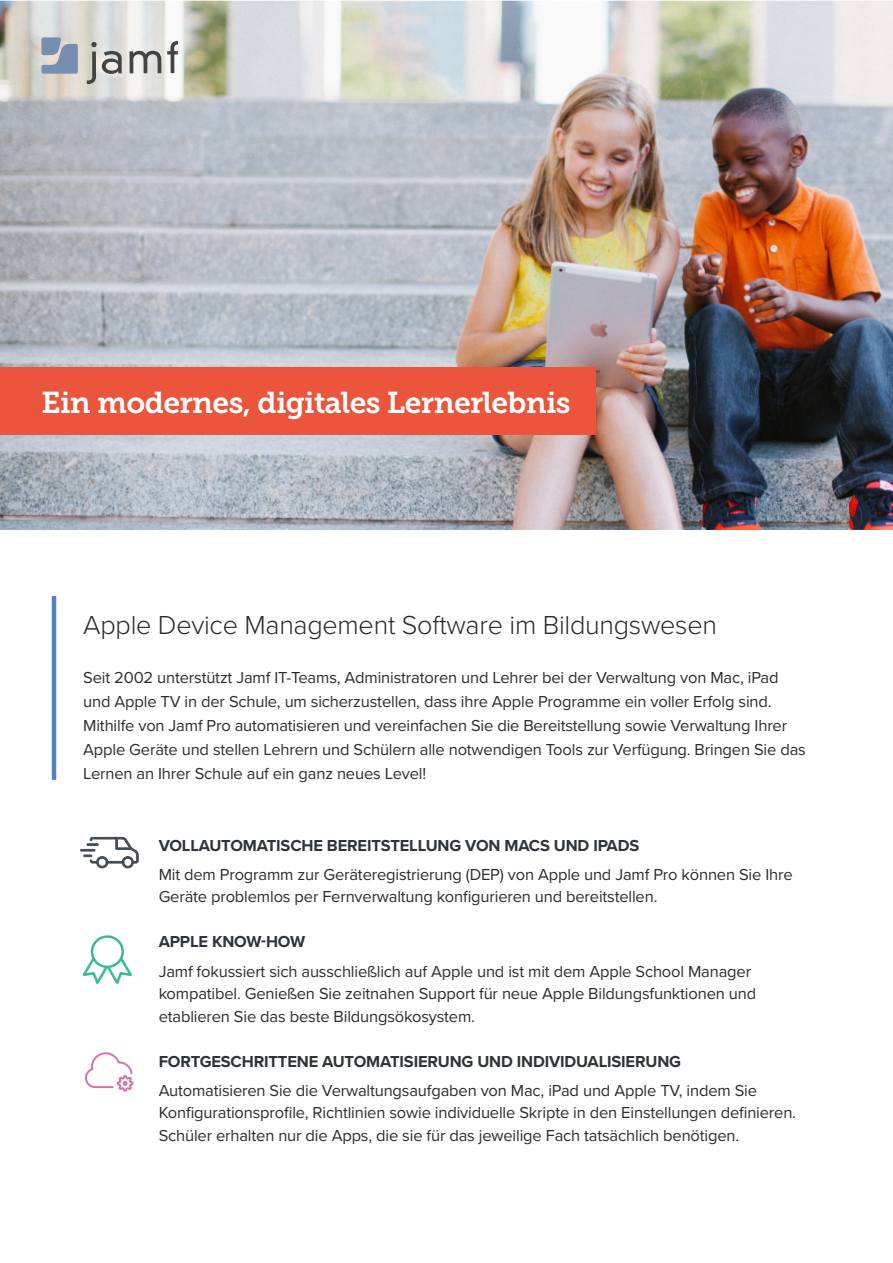
<style>
.page{position:relative;width:893px;height:1263px;background:#fff}
.page>*{position:absolute;margin:0;border:0;box-sizing:border-box;transform-origin:0 0}
.t1{font:30px "Museo Slab 700";letter-spacing:-.02em;color:#fff}
.t2{font:300 27px "Proxima Nova";letter-spacing:-.01em;color:#2d292a}
.t3{font:16.5px/22.5px "Proxima Nova";letter-spacing:-.01em;color:#2f2c2c}
.t4{font:700 16.5px "Proxima Nova";letter-spacing:-.01em;color:#2f343a}
</style>
<div class="page">
<img style="left:0;top:1px;width:893px;height:529px">
<div style="left:0;top:368px;width:595px;height:67px;background:#ea553c"></div>
<hr style="left:52px;top:596px;width:4px;height:184px;background:#5084c4">
<svg style="left:130px;top:51px;width:31px;height:22px"></svg>
<svg style="left:167px;top:41px;width:11px;height:32px"></svg>
<svg style="left:41px;top:37px;width:37px;height:37px"></svg>
<svg style="left:87px;top:42px;width:35px;height:42px"></svg>
<div style="left:91px;top:935px;width:33px;height:33px;border:2px solid #38b998;border-radius:50%"></div>
<svg style="left:82px;top:955px;width:50px;height:29px"></svg>
<svg style="left:85px;top:1052px;width:49px;height:40px"></svg>
<svg style="left:80px;top:837px;width:59px;height:31px"></svg>
<p class="t1" style="left:41px;top:386px;width:531px">Ein modernes, digitales Lernerlebnis</p>
<p class="t2" style="left:83px;top:605px;width:635px">Apple Device Management Software im Bildungswesen</p>
<p class="t3" style="left:83px;top:665px;width:724px;line-height:24px">Seit 2002 unterstützt Jamf IT-Teams, Administratoren und Lehrer bei der Verwaltung von Mac, iPad und Apple TV in der Schule, um sicherzustellen, dass ihre Apple Programme ein voller Erfolg sind.<br>Mithilfe von Jamf Pro automatisieren und vereinfachen Sie die Bereitstellung sowie Verwaltung Ihrer Apple Geräte und stellen Lehrern und Schülern alle notwendigen Tools zur Verfügung. Bringen Sie das Lernen an Ihrer Schule auf ein ganz neues Level!</p>
<p class="t4" style="left:159px;top:833px;width:482px">VOLLAUTOMATISCHE BEREITSTELLUNG VON MACS UND IPADS</p>
<p class="t3" style="left:159px;top:862px;width:635px">Mit dem Programm zur Geräteregistrierung (DEP) von Apple und Jamf Pro können Sie Ihre<br>Geräte problemlos per Fernverwaltung konfigurieren und bereitstellen.</p>
<p class="t4" style="left:159px;top:930px;width:148px">APPLE KNOW-HOW</p>
<p class="t3" style="left:159px;top:959px;width:599px">Jamf fokussiert sich ausschließlich auf Apple und ist mit dem Apple School Manager kompatibel. Genießen Sie zeitnahen Support für neue Apple Bildungsfunktionen und etablieren Sie das beste Bildungsökosystem.</p>
<p class="t4" style="left:159px;top:1049px;width:524px">FORTGESCHRITTENE AUTOMATISIERUNG UND INDIVIDUALISIERUNG</p>
<p class="t3" style="left:159px;top:1078px;width:639px">Automatisieren Sie die Verwaltungsaufgaben von Mac, iPad und Apple TV, indem Sie<br>Konfigurationsprofile, Richtlinien sowie individuelle Skripte in den Einstellungen definieren.<br>Schüler erhalten nur die Apps, die sie für das jeweilige Fach tatsächlich benötigen.</p>
</div>
